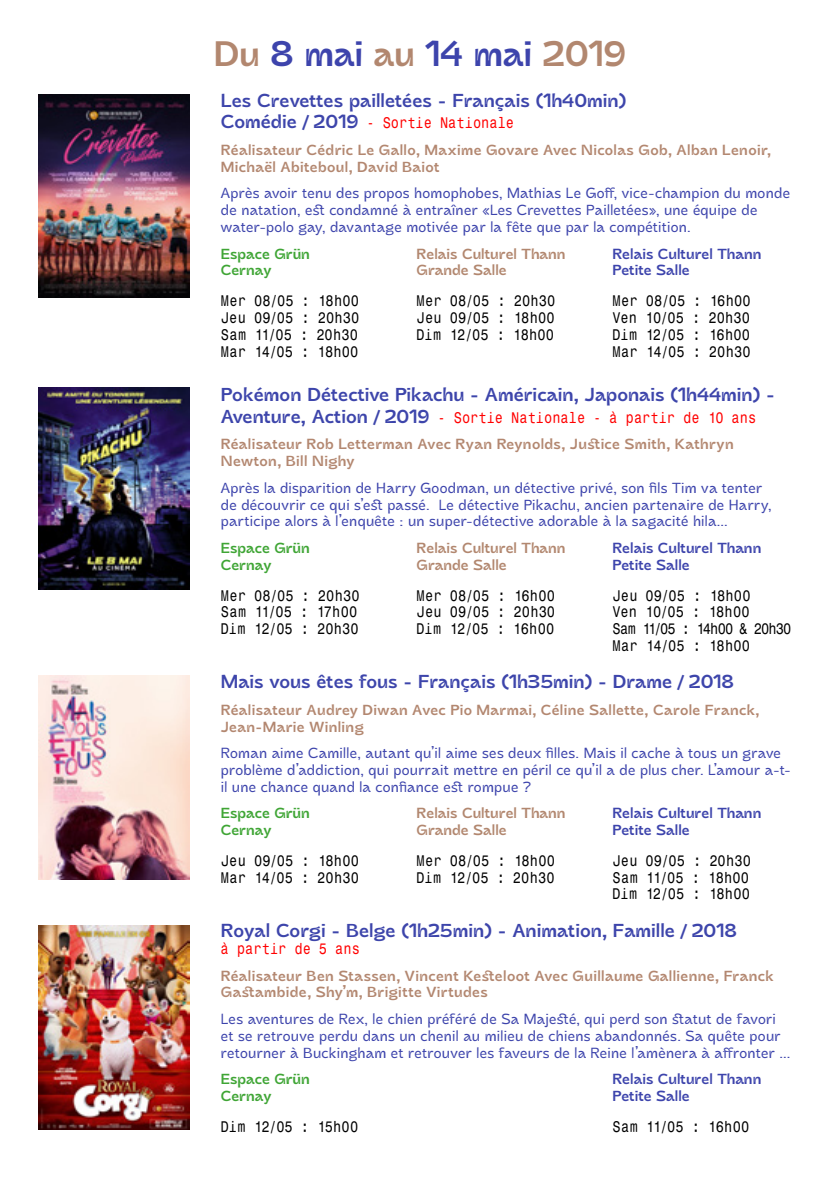
<style>
.page{position:relative;width:840px;height:1191px;background:#fff}
.page>*{position:absolute;margin:0;border:0;box-sizing:border-box;transform-origin:0 0}
.t1{font:700 34px "st Carmen";letter-spacing:-.01em;color:#3d44ac}
.t2{font:700 18px "st Carmen";color:#3d45ab}
.t3{font:14px/16.8px "st Carmen";letter-spacing:.02em;color:#3d44ac}
.t4{font:14px/16.8px "Monospace Typewriter";letter-spacing:.01em;color:#000;text-align:justify}
.t5{font:700 14px/16.8px "st Carmen";letter-spacing:.025em;color:#b38770}
.t6{font:700 14px/16.8px "st Carmen";color:#3d44ac}
.t7{font:14px "Monospace Typewriter";color:#f00}
.t8{font:700 14px/16.8px "st Carmen";color:#b2876f}
.t9{font:700 14px/16.8px "st Carmen";color:#3fa535}
.t10{font:14px/16.8px "Monospace Typewriter";letter-spacing:-.01em;color:#000}
.s1{color:#b2876f}
.s2{font-family:"st Carmen";font-weight:700;font-size:18px;color:#3d45ab}
</style>
<div class="page">
<img style="left:38px;top:94px;width:151px;height:204px">
<img style="left:38px;top:388px;width:151px;height:201px">
<img style="left:38px;top:675px;width:151px;height:204px">
<img style="left:38px;top:925px;width:151px;height:204px">
<h1 class="t1" style="left:213px;top:35px;width:414px"><span class="s1">Du</span> 8 mai <span class="s1">au</span> 14 mai <span class="s1">2019</span></h1>
<p class="t2" style="left:221px;top:91px;width:407px">Les Crevettes pailletées - Français (1h40min)</p>
<p class="t7" style="left:221px;top:114px;width:294px"><span class="s2">Comédie / 2019</span> - Sortie Nationale</p>
<p class="t5" style="left:221px;top:142px;width:551px">Réalisateur Cédric Le Gallo, Maxime Govare Avec Nicolas Gob, Alban Lenoir,<br>Michaël Abiteboul, David Baiot</p>
<p class="t3" style="left:221px;top:185px;width:570px">Après avoir tenu des propos homophobes, Mathias Le Goff, vice-champion du monde de natation, est condamné à entraîner «Les Crevettes Pailletées», une équipe de water-polo gay, davantage motivée par la fête que par la compétition.</p>
<p class="t9" style="left:221px;top:246px;width:91px">Espace Grün<br>Cernay</p>
<p class="t8" style="left:416px;top:246px;width:150px">Relais Culturel Thann<br>Grande Salle</p>
<p class="t6" style="left:612px;top:246px;width:150px">Relais Culturel Thann<br>Petite Salle</p>
<p class="t4" style="left:221px;top:292px;width:140px">Mer 08/05 : 18h00<br>Jeu 09/05 : 20h30<br>Sam 11/05 : 20h30<br>Mar 14/05 : 18h00</p>
<p class="t4" style="left:416px;top:292px;width:140px">Mer 08/05 : 20h30<br>Jeu 09/05 : 18h00<br>Dim 12/05 : 18h00</p>
<p class="t4" style="left:612px;top:292px;width:140px">Mer 08/05 : 16h00<br>Ven 10/05 : 20h30<br>Dim 12/05 : 16h00<br>Mar 14/05 : 20h30</p>
<p class="t2" style="left:221px;top:385px;width:555px">Pokémon Détective Pikachu - Américain, Japonais (1h44min) -</p>
<p class="t7" style="left:221px;top:408px;width:536px"><span class="s2">Aventure, Action / 2019</span> - Sortie Nationale - à partir de 10 ans</p>
<p class="t5" style="left:221px;top:436px;width:514px">Réalisateur Rob Letterman Avec Ryan Reynolds, Justice Smith, Kathryn<br>Newton, Bill Nighy</p>
<p class="t3" style="left:221px;top:480px;width:552px">Après la disparition de Harry Goodman, un détective privé, son fils Tim va tenter de découvrir ce qui s’est passé. Le détective Pikachu, ancien partenaire de Harry, participe alors à l’enquête : un super-détective adorable à la sagacité hila...</p>
<p class="t9" style="left:221px;top:540px;width:91px">Espace Grün<br>Cernay</p>
<p class="t8" style="left:416px;top:540px;width:150px">Relais Culturel Thann<br>Grande Salle</p>
<p class="t6" style="left:612px;top:540px;width:150px">Relais Culturel Thann<br>Petite Salle</p>
<p class="t4" style="left:221px;top:586px;width:140px;text-align:left">Mer 08/05 : 20h30<br>Sam 11/05 : 17h00<br>Dim 12/05 : 20h30</p>
<p class="t4" style="left:416px;top:586px;width:140px">Mer 08/05 : 16h00<br>Jeu 09/05 : 20h30<br>Dim 12/05 : 16h00</p>
<p class="t10" style="left:612px;top:586px;width:180px">Jeu 09/05 : 18h00<br>Ven 10/05 : 18h00<br>Sam 11/05 : 14h00 &amp; 20h30<br>Mar 14/05 : 18h00</p>
<p class="t2" style="left:221px;top:672px;width:514px">Mais vous êtes fous - Français (1h35min) - Drame / 2018</p>
<p class="t5" style="left:221px;top:702px;width:540px">Réalisateur Audrey Diwan Avec Pio Marmai, Céline Sallette, Carole Franck,<br>Jean-Marie Winling</p>
<p class="t3" style="left:221px;top:745px;width:571px">Roman aime Camille, autant qu’il aime ses deux filles. Mais il cache à tous un grave problème d’addiction, qui pourrait mettre en péril ce qu’il a de plus cher. L’amour a-t&shy;il une chance quand la confiance est rompue ?</p>
<p class="t9" style="left:221px;top:805px;width:91px">Espace Grün<br>Cernay</p>
<p class="t8" style="left:416px;top:805px;width:150px">Relais Culturel Thann<br>Grande Salle</p>
<p class="t6" style="left:612px;top:805px;width:150px">Relais Culturel Thann<br>Petite Salle</p>
<p class="t4" style="left:221px;top:852px;width:139px">Jeu 09/05 : 18h00<br>Mar 14/05 : 20h30</p>
<p class="t4" style="left:416px;top:852px;width:140px">Mer 08/05 : 18h00<br>Dim 12/05 : 20h30</p>
<p class="t4" style="left:612px;top:852px;width:140px;text-align:left">Jeu 09/05 : 20h30<br>Sam 11/05 : 18h00<br>Dim 12/05 : 18h00</p>
<p class="t2" style="left:221px;top:921px;width:517px">Royal Corgi - Belge (1h25min) - Animation, Famille / 2018</p>
<p class="t7" style="left:221px;top:939px;width:140px">à partir de 5 ans</p>
<p class="t5" style="left:221px;top:967px;width:554px">Réalisateur Ben Stassen, Vincent Kesteloot Avec Guillaume Gallienne, Franck<br>Gastambide, Shy’m, Brigitte Virtudes</p>
<p class="t3" style="left:221px;top:1011px;width:570px">Les aventures de Rex, le chien préféré de Sa Majesté, qui perd son statut de favori et se retrouve perdu dans un chenil au milieu de chiens abandonnés. Sa quête pour retourner à Buckingham et retrouver les faveurs de la Reine l’amènera à affronter ...</p>
<p class="t9" style="left:221px;top:1071px;width:91px">Espace Grün<br>Cernay</p>
<p class="t6" style="left:612px;top:1071px;width:150px">Relais Culturel Thann<br>Petite Salle</p>
<p class="t4" style="left:221px;top:1117px;width:139px">Dim 12/05 : 15h00</p>
<p class="t4" style="left:612px;top:1117px;width:138px">Sam 11/05 : 16h00</p>
</div>
